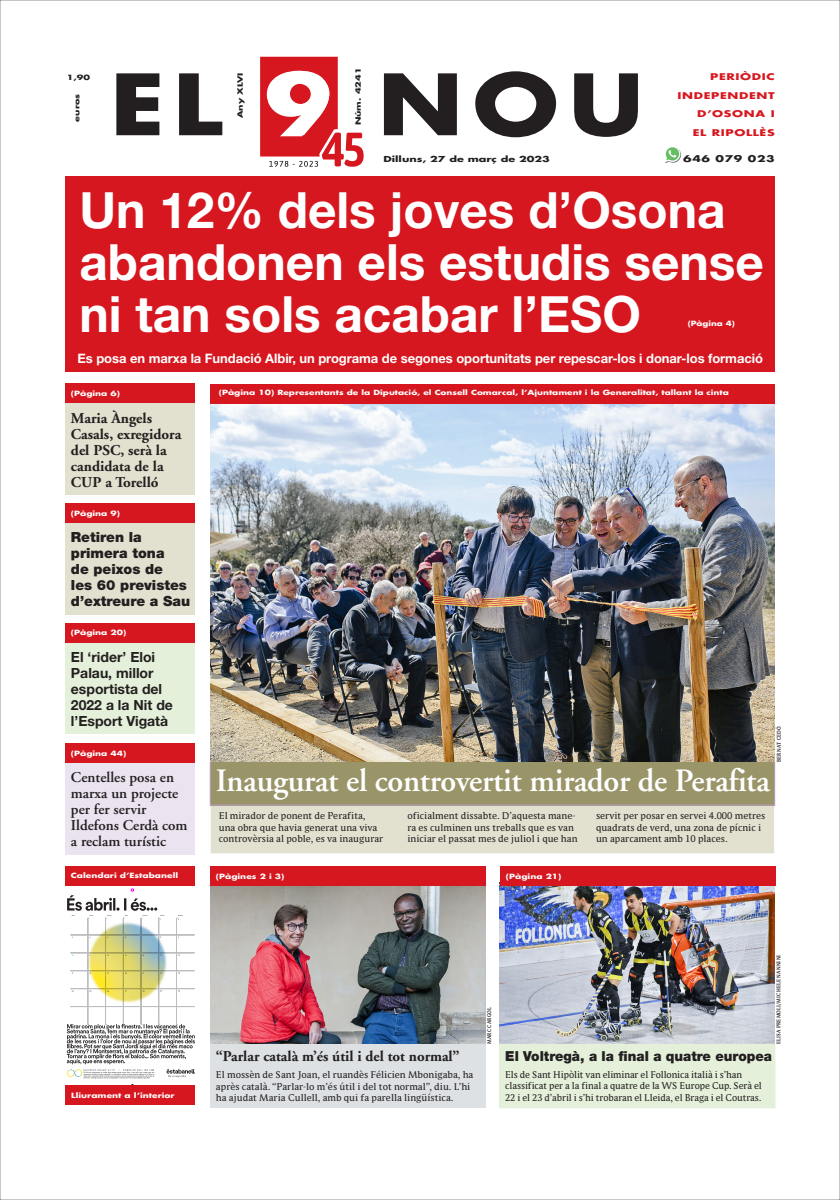
<style>
.page{position:relative;width:840px;height:1200px;background:#fff}
.page>*{position:absolute;margin:0;border:0;box-sizing:border-box;transform-origin:0 0}
.t1{font:700 82px "Futura";color:#231f20;scale:1.22 1}
.t2{font:700 50px/52px "Helvetica Neue";color:#fff}
.t3{font:600 32.5px "Adobe Garamond";letter-spacing:-.01em;color:#fff}
.t4{font:700 15px/16px "Adobe Garamond";color:#231f20}
.t5{font:600 15px/16px "Adobe Garamond";color:#231f20}
.t6{font:700 14px/16px "Helvetica Neue";color:#231f20}
.t7{font:900 14px/16px "Helvetica Neue";color:#231f20}
.t8{font:900 13.8px "Helvetica Neue";color:#231f20}
.t9{font:700 13px "Helvetica Neue";letter-spacing:-.005em;color:#fff}
.t10{font:9px/11.5px "Parable LF";color:#231f20}
.t11{font:700 9px/18.5px "Futura";letter-spacing:.05em;color:#d7171f;text-align:right;scale:1.38 1}
.t12{font:700 9px "Futura";letter-spacing:.05em;color:#231f20;scale:1.38 1}
.t13{font:700 8px "Futura";color:#231f20;scale:1.4 1}
.t14{font:700 7px "Futura";color:#fff;scale:1.3 1}
.t15{font:700 7px "Futura";color:#231f20;scale:1.38 1}
.t16{font:700 7px "Futura";color:#fff;scale:1.25 1}
.t17{font:700 6.9px "Futura";color:#fff;scale:1.3 1}
.t18{font:700 5px "Parable LF";letter-spacing:.05em;color:#231f20;scale:.86 1}
.s1{color:#fff}
.s2{font-size:7px}
</style>
<div class="page">
<svg style="left:260px;top:57px;width:103px;height:110px"></svg>
<svg style="left:665px;top:147px;width:15px;height:16px"></svg>
<svg style="left:65px;top:885px;width:130px;height:202px"></svg>
<img style="left:210px;top:403px;width:564px;height:358px">
<div style="left:210px;top:803px;width:564px;height:50px;background:#e2e1d0"></div>
<div style="left:210px;top:761px;width:564px;height:44px;background:#9a9569"></div>
<div style="left:210px;top:383px;width:564px;height:20px;background:#d7171f"></div>
<div style="left:65px;top:177px;width:709px;height:195px;background:#d7171f"></div>
<div style="left:65px;top:522px;width:129px;height:92px;background:#e2e1d0"></div>
<div style="left:65px;top:502px;width:129px;height:20px;background:#d7171f"></div>
<div style="left:65px;top:403px;width:129px;height:91px;background:#e2e1d0"></div>
<div style="left:65px;top:383px;width:129px;height:20px;background:#d7171f"></div>
<div style="left:65px;top:642px;width:129px;height:92px;background:#e4f0da"></div>
<div style="left:65px;top:622px;width:129px;height:20px;background:#d7171f"></div>
<div style="left:65px;top:762px;width:129px;height:92px;background:#ece3f0"></div>
<div style="left:65px;top:743px;width:129px;height:19px;background:#d7171f"></div>
<img style="left:210px;top:885px;width:275px;height:159px">
<div style="left:210px;top:1044px;width:275px;height:63px;background:#dde1e4"></div>
<div style="left:210px;top:865px;width:275px;height:20px;background:#d7171f"></div>
<img style="left:499px;top:882px;width:275px;height:162px">
<div style="left:499px;top:1044px;width:275px;height:63px;background:#e4f0da"></div>
<div style="left:500px;top:865px;width:275px;height:20px;background:#d7171f"></div>
<div style="left:65px;top:865px;width:129px;height:20px;background:#d7171f"></div>
<div style="left:66px;top:1084px;width:129px;height:20px;background:#d7171f"></div>
<p class="t15" style="left:67px;top:72px;width:18px">1,90</p>
<p class="t15" style="left:72px;top:122px;width:22px;rotate:-90deg">euros</p>
<p class="t15" style="left:353px;top:125px;width:43px;rotate:-90deg">Núm. 4241</p>
<h1 class="t1" style="left:110px;top:50px;width:439px">EL <span class="s1">9</span> NOU</h1>
<p class="t15" style="left:235px;top:118px;width:35px;rotate:-90deg">Any XLVI</p>
<p class="t13" style="left:383px;top:153px;width:120px">Dilluns, 27 de març de 2023</p>
<p class="t11" style="left:677px;top:67px;width:72px">PERIÒDIC<br>INDEPENDENT<br>D’OSONA I</p>
<p class="t11" style="left:692px;top:123px;width:61px">EL RIPOLLÈS</p>
<p class="t12" style="left:682px;top:152px;width:68px">646 079 023</p>
<h2 class="t2" style="left:79px;top:182px;width:685px">Un 12% dels joves d’Osona abandonen els estudis sense ni tan sols acabar l’ESO</h2>
<h3 class="t9" style="left:77px;top:350px;width:686px">Es posa en marxa la Fundació Albir, un programa de segones oportunitats per repescar-los i donar-los formació</h3>
<p class="t16" style="left:687px;top:318px;width:39px">(Pàgina 4)</p>
<p class="t14" style="left:71px;top:388px;width:39px">(Pàgina 6)</p>
<h3 class="t4" style="left:71px;top:410px;width:112px">Maria Àngels<br>Casals, exregidora del PSC, serà la candidata de la<br>CUP a Torelló</h3>
<p class="t14" style="left:71px;top:508px;width:39px">(Pàgina 9)</p>
<h3 class="t7" style="left:71px;top:528px;width:121px">Retiren la primera tona<br>de peixos de<br>les 60 previstes d’extreure a Sau</h3>
<p class="t14" style="left:71px;top:628px;width:44px">(Pàgina 20)</p>
<h3 class="t6" style="left:71px;top:648px;width:103px">El ‘rider’ Eloi<br>Palau, millor esportista del<br>2022 a la Nit de l’Esport Vigatà</h3>
<p class="t14" style="left:71px;top:748px;width:44px">(Pàgina 44)</p>
<h3 class="t5" style="left:71px;top:769px;width:118px">Centelles posa en marxa un projecte per fer servir<br>Ildefons Cerdà com a reclam turístic</h3>
<p class="t14" style="left:71px;top:871px;width:84px">Calendari d’Estabanell</p>
<p class="t17" style="left:219px;top:387px;width:393px"><span class="s2">(Pàgina 10)</span> Representants de la Diputació, el Consell Comarcal, l’Ajuntament i la Generalitat, tallant la cinta</p>
<p class="t18" style="left:775px;top:761px;width:43px;rotate:-90deg">BERNAT CEDÓ</p>
<h3 class="t3" style="left:216px;top:763px;width:555px">Inaugurat el controvertit mirador de Perafita</h3>
<p class="t10" style="left:219px;top:810px;width:166px">El mirador de ponent de Perafita, una obra que havia generat una viva controvèrsia al poble, es va inaugurar</p>
<p class="t10" style="left:407px;top:810px;width:171px">oficialment dissabte. D’aquesta mane&shy;ra es culminen uns treballs que es van iniciar el passat mes de juliol i que han</p>
<p class="t10" style="left:595px;top:810px;width:171px">servit per posar en servei 4.000 metres quadrats de verd, una zona de pícnic i un aparcament amb 10 places.</p>
<p class="t14" style="left:216px;top:871px;width:54px">(Pàgines 2 i 3)</p>
<p class="t14" style="left:505px;top:871px;width:44px">(Pàgina 21)</p>
<p class="t14" style="left:71px;top:1090px;width:81px">Lliurament a l’interior</p>
<h3 class="t4" style="left:216px;top:1048px;width:245px">“Parlar català m’és útil i del tot normal”</h3>
<p class="t10" style="left:216px;top:1068px;width:259px">El mossèn de Sant Joan, el ruandès Félicien Mbonigaba, ha après català. “Parlar-lo m’és útil i del tot normal”, diu. L’hi ha ajudat Maria Cullell, amb qui fa parella lingüística.</p>
<p class="t18" style="left:485px;top:1043px;width:45px;rotate:-90deg">MARC CARGOL</p>
<p class="t18" style="left:774px;top:1043px;width:106px;rotate:-90deg">ELISA PREMOLI/MICHELE NANNINI</p>
<h3 class="t8" style="left:505px;top:1047px;width:268px">El Voltregà, a la final a quatre europea</h3>
<p class="t10" style="left:505px;top:1068px;width:258px">Els de Sant Hipòlit van eliminar el Follonica italià i s’han classificat per a la final a quatre de la WS Europe Cup. Serà el<br>22 i el 23 d’abril i s’hi trobaran el Lleida, el Braga i el Coutras.</p>
</div>
